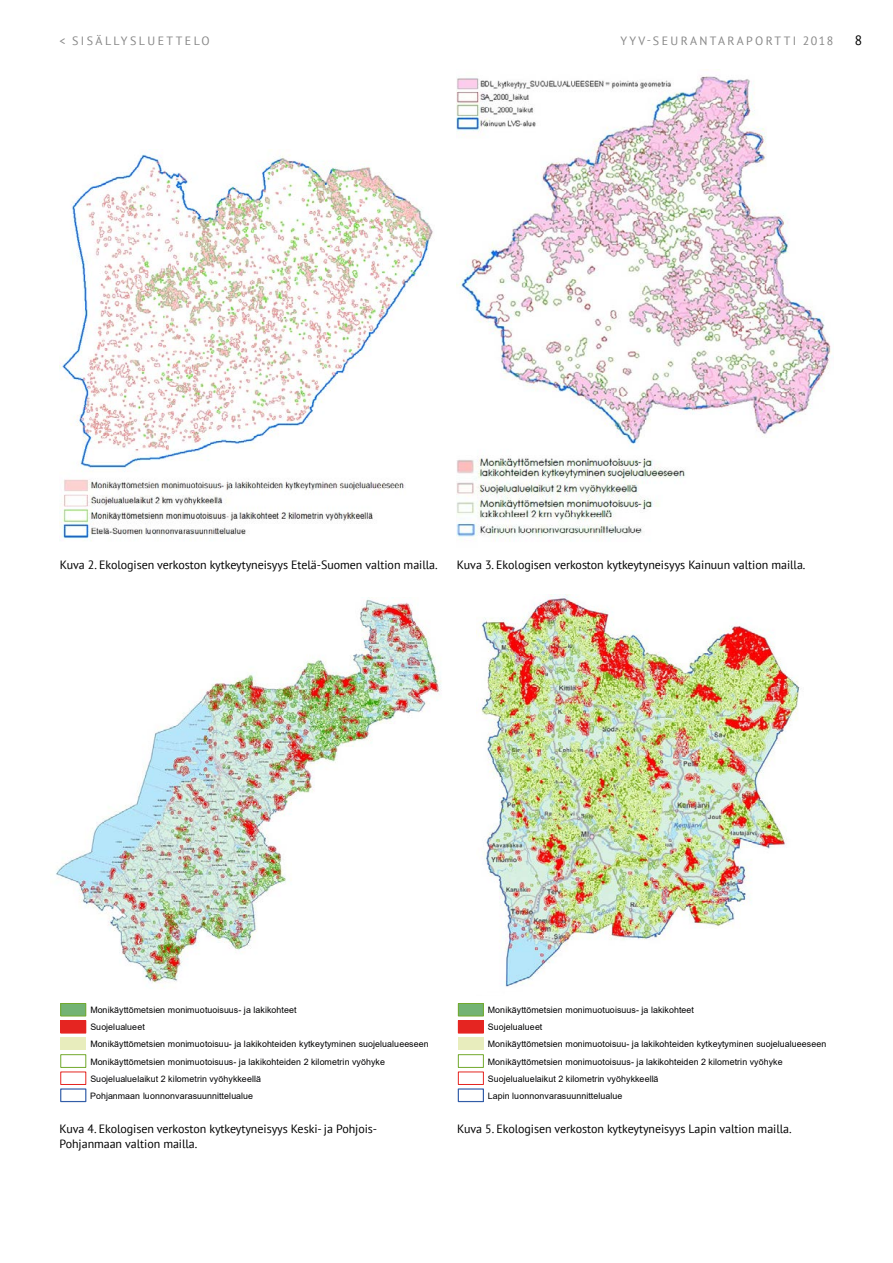
<style>
.page{position:relative;width:893px;height:1263px;background:#fff}
.page>*{position:absolute;margin:0;border:0;box-sizing:border-box;transform-origin:0 0}
.t1{font:13.5px "PT Sans";color:#000}
.t2{font:12px/15px "PT Sans";letter-spacing:-.005em;color:#000}
.t3{font:12px "PT Sans";letter-spacing:.2em;color:#878787}
.t4{font:8.85px/17.1px "Arial";letter-spacing:.005em;color:#020203}
</style>
<div class="page">
<img style="left:60px;top:154px;width:373px;height:387px">
<img style="left:457px;top:69px;width:376px;height:472px">
<img style="left:479px;top:595px;width:321px;height:392px">
<div style="left:61px;top:1003px;width:25px;height:13px;background:#73b374"></div>
<div style="left:61px;top:1003px;width:25px;height:13px;border:1px solid #72a92d"></div>
<div style="left:61px;top:1020px;width:25px;height:13px;background:#e52521"></div>
<div style="left:61px;top:1037px;width:25px;height:13px;background:#e8edbd"></div>
<div style="left:61px;top:1054px;width:25px;height:13px;border:1px solid #72a92d"></div>
<div style="left:60px;top:1088px;width:26px;height:14px;border:1px solid #325da8"></div>
<div style="left:458px;top:1003px;width:25px;height:13px;background:#73b374"></div>
<div style="left:458px;top:1003px;width:26px;height:13px;border:1px solid #72a92d"></div>
<div style="left:458px;top:1020px;width:25px;height:13px;background:#e52521"></div>
<div style="left:458px;top:1037px;width:25px;height:13px;background:#e8edbd"></div>
<div style="left:458px;top:1054px;width:26px;height:13px;border:1px solid #72a92d"></div>
<div style="left:458px;top:1072px;width:26px;height:12px;border:1px solid #e52521"></div>
<div style="left:458px;top:1088px;width:26px;height:14px;border:1px solid #325da8"></div>
<img style="left:56px;top:597px;width:386px;height:390px">
<h2 class="t3" style="left:60px;top:33px;width:152px">&lt; SISÄLLYSLUETTELO</h2>
<h2 class="t3" style="left:620px;top:33px;width:215px">YYV-SEURANTARAPORTTI 2018</h2>
<h1 class="t1" style="left:855px;top:32px;width:9px">8</h1>
<h2 class="t2" style="left:60px;top:557px;width:379px">Kuva 2. Ekologisen verkoston kytkeytyneisyys Etelä-Suomen valtion mailla.</h2>
<h2 class="t2" style="left:457px;top:557px;width:350px">Kuva 3. Ekologisen verkoston kytkeytyneisyys Kainuun valtion mailla.</h2>
<p class="t4" style="left:90px;top:1001px;width:340px">Monikäyttömetsien monimuotuoisuus- ja lakikohteet<br>Suojelualueet<br>Monikäyttömetsien monimuotoisuu- ja lakikohteiden kytkeytyminen suojelualueeseen Monikäyttömetsien monimuotoisuus- ja lakikohteiden 2 kilometrin vyöhyke Suojelualuelaikut 2 kilometrin vyöhykkeellä<br>Pohjanmaan luonnonvarasuunnittelualue</p>
<p class="t4" style="left:488px;top:1001px;width:340px">Monikäyttömetsien monimuotuoisuus- ja lakikohteet<br>Suojelualueet<br>Monikäyttömetsien monimuotoisuu- ja lakikohteiden kytkeytyminen suojelualueeseen Monikäyttömetsien monimuotoisuus- ja lakikohteiden 2 kilometrin vyöhyke Suojelualuelaikut 2 kilometrin vyöhykkeellä<br>Lapin luonnonvarasuunnittelualue</p>
<h2 class="t2" style="left:60px;top:1121px;width:319px">Kuva 4. Ekologisen verkoston kytkeytyneisyys Keski- ja Pohjois-<br>Pohjanmaan valtion mailla.</h2>
<h2 class="t2" style="left:457px;top:1121px;width:336px">Kuva 5. Ekologisen verkoston kytkeytyneisyys Lapin valtion mailla.</h2>
</div>
